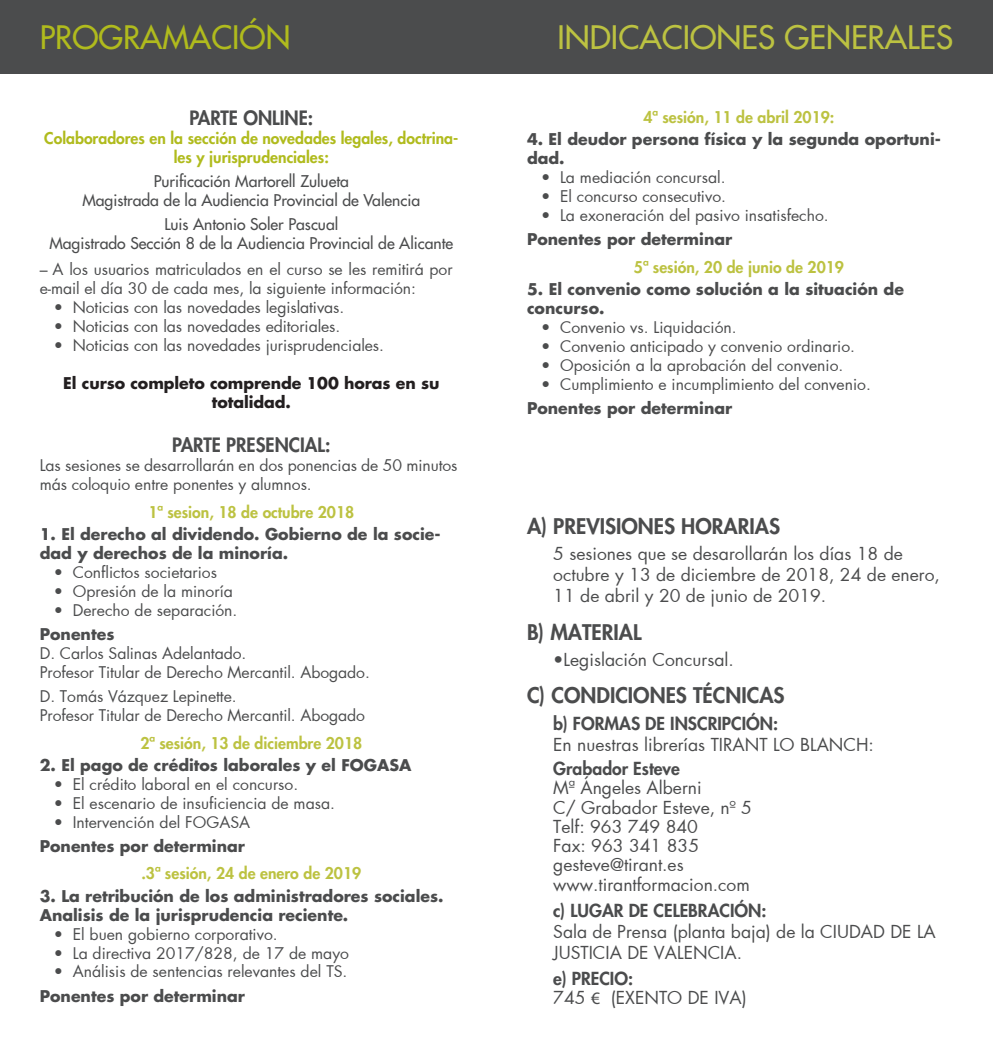
<style>
.page{position:relative;width:993px;height:1042px;background:#fff}
.page>*{position:absolute;margin:0;border:0;box-sizing:border-box;transform-origin:0 0}
.t1{font:31.5px "Futura";color:#bcc241}
.t2{font:31.5px "Futura";color:#b0bb1d}
.t3{font:800 21px "Futura";color:#4b4c4d}
.t4{font:800 19.25px "Futura";color:#4b4c4d}
.t5{font:17.5px/19.2px "Futura";color:#4b4c4d}
.t6{font:800 17.5px "Futura";color:#4b4c4d}
.t7{font:15.75px/18.9px "Futura";color:#4b4c4d}
.t8{font:700 15.75px/18.9px "Futura";color:#4b4c4d}
.t9{font:15.75px/18.9px "Futura";color:#4b4c4d;text-align:center}
.t10{font:800 15.75px "Futura";color:#bcc241}
.t11{font:800 15.75px/18.9px "Futura";color:#b0bb1d;text-align:center}
.t12{font:700 15.75px/18.9px "Futura";letter-spacing:-.005em;color:#231f20;text-align:center}
.s1{font-weight:800}
.s2{font-family:"Myriad Pro"}
</style>
<div class="page">
<div style="left:0;top:0;width:992px;height:74px;background:#4b4c4d"></div>
<h1 class="t2" style="left:40px;top:18px;width:252px">PROGRAMACIÓN</h1>
<h1 class="t1" style="left:557px;top:18px;width:397px">INDICACIONES GENERALES</h1>
<p class="t4" style="left:189px;top:106px;width:125px">PARTE ONLINE:</p>
<p class="t11" style="left:44px;top:129px;width:415px">Colaboradores en la sección de novedades legales, doctrina&shy;les y jurisprudenciales:</p>
<p class="t9" style="left:82px;top:172px;width:339px">Purificación Martorell Zulueta<br>Magistrada de la Audiencia Provincial de Valencia</p>
<p class="t9" style="left:49px;top:215px;width:405px">Luis Antonio Soler Pascual<br>Magistrado Sección 8 de la Audiencia Provincial de Alicante</p>
<p class="t7" style="left:40px;top:260px;width:414px">– A los usuarios matriculados en el curso se les remitirá por e-mail el día 30 de cada mes, la siguiente información:</p>
<p class="t7" style="left:54px;top:297px;width:292px">• Noticias con las novedades legislativas.</p>
<p class="t7" style="left:54px;top:316px;width:288px">• Noticias con las novedades editoriales.</p>
<p class="t7" style="left:54px;top:335px;width:332px">• Noticias con las novedades jurisprudenciales.</p>
<p class="t12" style="left:63px;top:373px;width:377px">El curso completo comprende 100 horas en su totalidad.</p>
<p class="t4" style="left:172px;top:433px;width:159px">PARTE PRESENCIAL:</p>
<p class="t7" style="left:40px;top:456px;width:419px">Las sesiones se desarrollarán en dos ponencias de 50 minutos más coloquio entre ponentes y alumnos.</p>
<p class="t10" style="left:148px;top:502px;width:207px">1ª sesion, 18 de octubre 2018</p>
<p class="t8" style="left:40px;top:525px;width:402px">1. El derecho al dividendo. Gobierno de la socie&shy;dad y derechos de la minoría.</p>
<p class="t7" style="left:54px;top:562px;width:165px">• Conflictos societarios</p>
<p class="t7" style="left:54px;top:581px;width:181px">• Opresión de la minoría</p>
<p class="t7" style="left:54px;top:600px;width:185px">• Derecho de separación.</p>
<p class="t8" style="left:40px;top:624px;width:76px">Ponentes</p>
<p class="t7" style="left:40px;top:643px;width:331px">D. Carlos Salinas Adelantado.<br>Profesor Titular de Derecho Mercantil. Abogado.</p>
<p class="t7" style="left:40px;top:686px;width:327px">D. Tomás Vázquez Lepinette.<br>Profesor Titular de Derecho Mercantil. Abogado</p>
<p class="t10" style="left:140px;top:733px;width:223px">2ª sesión, 13 de diciembre 2018</p>
<p class="t8" style="left:40px;top:755px;width:373px">2. El pago de créditos laborales y el FOGASA</p>
<p class="t7" style="left:54px;top:774px;width:246px">• El crédito laboral en el concurso.</p>
<p class="t7" style="left:54px;top:793px;width:283px">• El escenario de insuficiencia de masa.</p>
<p class="t7" style="left:54px;top:812px;width:198px">• Intervención del FOGASA</p>
<p class="t8" style="left:40px;top:836px;width:207px">Ponentes por determinar</p>
<p class="t10" style="left:141px;top:863px;width:221px">.3ª sesión, 24 de enero de 2019</p>
<p class="t8" style="left:40px;top:886px;width:405px">3. La retribución de los administradores sociales.<br>Analisis de la jurisprudencia reciente.</p>
<p class="t7" style="left:54px;top:924px;width:225px">• El buen gobierno corporativo.</p>
<p class="t7" style="left:54px;top:943px;width:297px">• La directiva 2017/828, de 17 de mayo</p>
<p class="t7" style="left:54px;top:962px;width:295px">• Análisis de sentencias relevantes del TS.</p>
<p class="t8" style="left:40px;top:986px;width:207px">Ponentes por determinar</p>
<p class="t10" style="left:643px;top:107px;width:192px">4ª sesión, 11 de abril 2019:</p>
<p class="t8" style="left:527px;top:130px;width:415px">4. El deudor persona física y la segunda oportuni&shy;dad.</p>
<p class="t7" style="left:541px;top:168px;width:186px">• La mediación concursal.</p>
<p class="t7" style="left:541px;top:186px;width:186px">• El concurso consecutivo.</p>
<p class="t7" style="left:541px;top:205px;width:289px">• La exoneración del pasivo insatisfecho.</p>
<p class="t8" style="left:527px;top:229px;width:207px">Ponentes por determinar</p>
<p class="t10" style="left:633px;top:257px;width:211px">5ª sesión, 20 de junio de 2019</p>
<p class="t8" style="left:527px;top:279px;width:378px">5. El convenio como solución a la situación de concurso.</p>
<p class="t7" style="left:541px;top:317px;width:197px">• Convenio vs. Liquidación.</p>
<p class="t7" style="left:541px;top:336px;width:315px">• Convenio anticipado y convenio ordinario.</p>
<p class="t7" style="left:541px;top:355px;width:304px">• Oposición a la aprobación del convenio.</p>
<p class="t7" style="left:541px;top:374px;width:331px">• Cumplimiento e incumplimiento del convenio.</p>
<p class="t8" style="left:527px;top:398px;width:207px">Ponentes por determinar</p>
<h2 class="t3" style="left:527px;top:513px;width:254px">A) PREVISIONES HORARIAS</h2>
<p class="t5" style="left:553px;top:543px;width:388px;line-height:21px">5 sesiones que se desarollarán los días 18 de octubre y 13 de diciembre de 2018, 24 de enero,<br>11 de abril y 20 de junio de 2019.</p>
<h2 class="t3" style="left:527px;top:618px;width:116px">B) MATERIAL</h2>
<p class="t5" style="left:553px;top:649px;width:182px">•Legislación Concursal.</p>
<h2 class="t3" style="left:527px;top:682px;width:259px">C) CONDICIONES TÉCNICAS</h2>
<p class="t6" style="left:553px;top:712px;width:226px">b) FORMAS DE INSCRIPCIÓN:</p>
<p class="t5" style="left:553px;top:734px;width:322px">En nuestras librerías TIRANT LO BLANCH:</p>
<p class="t6" style="left:553px;top:757px;width:128px">Grabador Esteve</p>
<p class="t5" style="left:553px;top:778px;width:200px">Mª Ángeles Alberni<br>C/ Grabador Esteve, nº 5<br>Telf: 963 749 840<br>Fax: 963 341 835 gesteve@tirant.es www.tirantformacion.com</p>
<p class="t6" style="left:553px;top:899px;width:215px">c) LUGAR DE CELEBRACIÓN:</p>
<p class="t5" style="left:553px;top:920px;width:384px;line-height:21px">Sala de Prensa (planta baja) de la CIUDAD DE LA<br>JUSTICIA DE VALENCIA.</p>
<p class="t5" style="left:553px;top:969px;width:195px"><span class="s1">e) PRECIO:<br></span>745 <span class="s2">€</span> (EXENTO DE IVA)</p>
</div>
